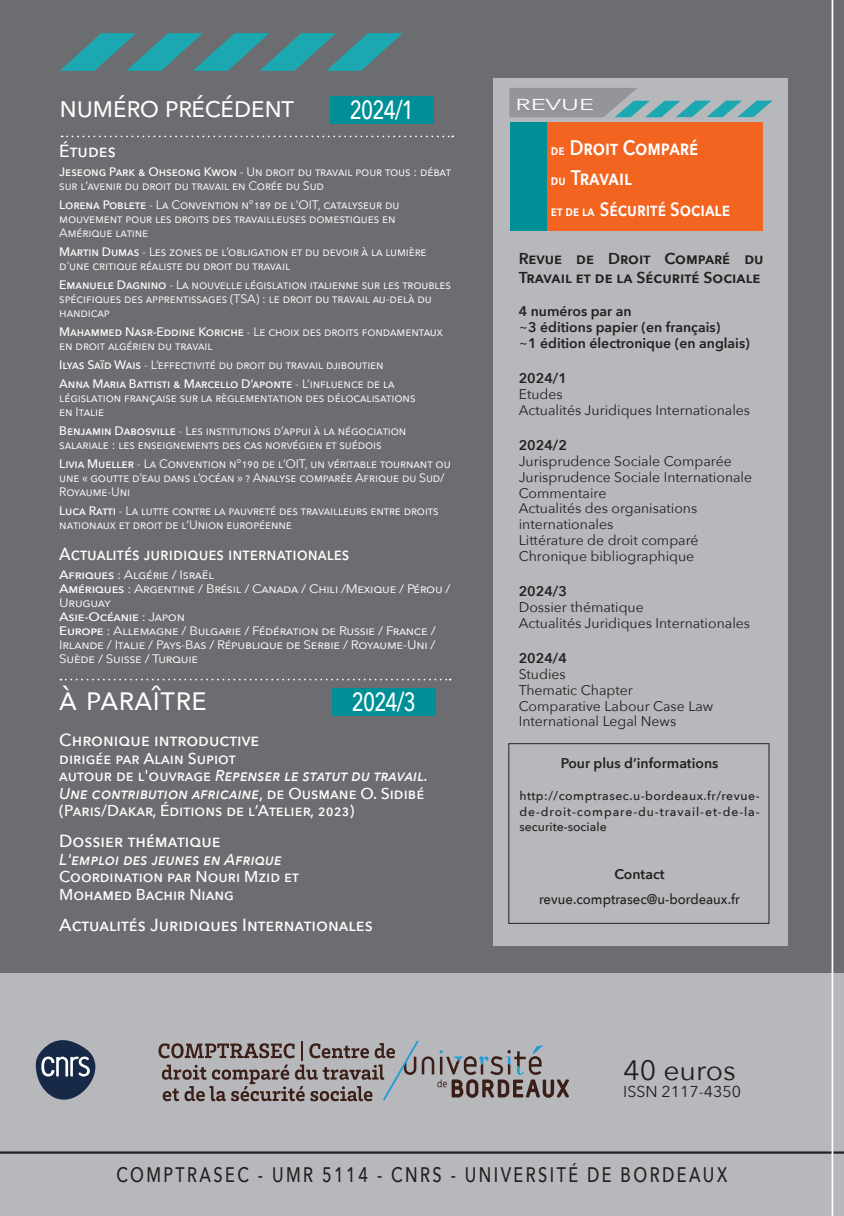
<style>
.page{position:relative;width:844px;height:1216px;background:#fff}
.page>*{position:absolute;margin:0;border:0;box-sizing:border-box;transform-origin:0 0}
.t1{font:33.25px "Avenir Next";color:#fff}
.t2{font:29.75px "Avenir Next";color:#fff}
.t3{font:28px "Avenir Next";color:#231f20}
.t4{font:500 26.25px "Avenir Next";letter-spacing:-.04em;color:#fff;scale:.77 1}
.t5{font:500 21px "Avenir Next";letter-spacing:.15em;color:#231f20;scale:.77 1}
.t6{font:600 21px "Avenir Next";color:#fff;scale:.86 1}
.t7{font:600 19.25px "Avenir Next";color:#fff;scale:.86 1}
.Intitulé_rubrique{font:500 17.5px "Avenir Next";color:#fff}
.Titre_article_couv_1{font:500 17.5px "Avenir Next";letter-spacing:.01em;color:#fff;scale:.93 1}
.Intitulé_rubrique-2{font:500 15.75px/17.5px "Avenir Next";color:#fff}
.t8{font:600 15.75px/19.2px "Avenir Next";color:#231f20}
.Intitulé_rubrique-3{font:italic 500 15.75px "Avenir Next";color:#fff}
.t9{font:15.75px "Avenir Next";color:#231f20}
.t10{font:15.75px "Avenir Next";color:#fff;scale:1.6 1}
.t11{font:14px/15.8px "Avenir Next";color:#231f20}
.t12{font:600 14px "Avenir Next";color:#231f20}
.t13{font:500 14px "Avenir Next";color:#231f20;scale:.94 1}
.Titre_article_couv_1-2{font:12.25px/14px "Avenir Next";letter-spacing:-.01em;color:#fff}
.Liste_Pays_actua_-_couv_1{font:12.25px/14px "Avenir Next";letter-spacing:-.02em;color:#fff;scale:1.1 1}
.t14{font:500 12.25px/15.8px "Avenir Next";letter-spacing:.055em;color:#231f20;text-align:justify}
.Liste_Pays_actua_-_couv_1-2{font:500 12.25px "Avenir Next";letter-spacing:-.02em;color:#fff;scale:1.1 1}
.s1{font-weight:500}
.s2{font-weight:400}
.s3{font-style:italic}
.s4{font-size:14.17px}
</style>
<div class="page">
<div style="left:0;top:0;width:843px;height:1215px;background:#b7b8bb"></div>
<div style="left:0;top:0;width:843px;height:972px;background:#6c6d70"></div>
<svg style="left:62px;top:136px;width:391px;height:1px"></svg>
<svg style="left:60px;top:33px;width:342px;height:38px"></svg>
<hr style="left:0;top:1151px;width:843px;height:2px;background:#231f20">
<hr style="left:831px;top:0;width:2px;height:1215px;background:#fff">
<div style="left:330px;top:96px;width:103px;height:28px;background:#008f97"></div>
<svg style="left:60px;top:678px;width:390px;height:2px"></svg>
<div style="left:332px;top:688px;width:103px;height:27px;background:#008f97"></div>
<div style="left:492px;top:78px;width:295px;height:867px;background:#b7b8bb"></div>
<div style="left:544px;top:122px;width:218px;height:109px;background:#f36421"></div>
<div style="left:510px;top:122px;width:37px;height:109px;background:#008f97"></div>
<svg style="left:509px;top:88px;width:263px;height:29px"></svg>
<div style="left:508px;top:743px;width:261px;height:180px;border:1px solid #231f20"></div>
<svg style="left:158px;top:1040px;width:411px;height:61px"></svg>
<svg style="left:36px;top:1040px;width:59px;height:59px"></svg>
<p class="t2" style="left:59px;top:81px;width:236px">numéro précédent</p>
<p class="Intitulé_rubrique" style="left:59px;top:136px;width:58px">Études</p>
<p class="Titre_article_couv_1-2" style="left:59px;top:165px;width:393px"><span class="s1">Jeseong Park &amp; Ohseong Kwon</span> - Un droit du travail pour tous : débat sur l’avenir du droit du travail en Corée du Sud</p>
<p class="Titre_article_couv_1-2" style="left:59px;top:198px;width:341px"><span class="s1">Lorena Poblete</span> - La Convention n°189 de l'OIT, catalyseur du mouvement pour les droits des travailleuses domestiques en<br>Amérique latine</p>
<p class="Titre_article_couv_1-2" style="left:59px;top:245px;width:369px"><span class="s1">Martin Dumas</span> - Les zones de l’obligation et du devoir à la lumière d’une critique réaliste du droit du travail</p>
<p class="Titre_article_couv_1-2" style="left:59px;top:277px;width:393px"><span class="s1">Emanuele Dagnino</span> - La nouvelle législation italienne sur les troubles spécifiques des apprentissages (TSA) : le droit du travail au-delà du handicap</p>
<p class="Titre_article_couv_1-2" style="left:59px;top:324px;width:385px"><span class="s1">Mahammed Nasr-Eddine Koriche</span> - Le choix des droits fondamentaux en droit algérien du travail</p>
<p class="Titre_article_couv_1-2" style="left:59px;top:357px;width:326px"><span class="s1">Ilyas Saïd Wais</span> - L’effectivité du droit du travail djiboutien</p>
<p class="Titre_article_couv_1-2" style="left:59px;top:376px;width:357px"><span class="s1">Anna Maria Battisti &amp; Marcello D’aponte</span> - L’influence de la législation française sur la règlementation des délocalisations en Italie</p>
<p class="Titre_article_couv_1-2" style="left:59px;top:423px;width:348px"><span class="s1">Benjamin Dabosville</span> - Les institutions d’appui à la négociation salariale : les enseignements des cas norvégien et suédois</p>
<p class="Titre_article_couv_1-2" style="left:59px;top:456px;width:393px"><span class="s1">Livia Mueller</span> - La Convention n°190 de l’OIT, un véritable tournant ou une « goutte d’eau dans l’océan » ? Analyse comparée Afrique du Sud/<br>Royaume-Uni</p>
<p class="Titre_article_couv_1-2" style="left:59px;top:503px;width:381px"><span class="s1">Luca Ratti</span> - La lutte contre la pauvreté des travailleurs entre droits nationaux et droit de l’Union européenne</p>
<p class="Titre_article_couv_1" style="left:59px;top:539px;width:313px">Actualités juridiques internationales</p>
<p class="Liste_Pays_actua_-_couv_1" style="left:59px;top:567px;width:142px"><span class="s1">Afriques</span> : Algérie / Israël</p>
<p class="Liste_Pays_actua_-_couv_1" style="left:59px;top:581px;width:357px"><span class="s1">Amériques</span> : Argentine / Brésil / Canada / Chili /Mexique / Pérou /<br>Uruguay</p>
<p class="Liste_Pays_actua_-_couv_1-2" style="left:59px;top:606px;width:116px">Asie-Océanie <span class="s2">: Japon</span></p>
<p class="Liste_Pays_actua_-_couv_1" style="left:59px;top:623px;width:343px;text-align:justify"><span class="s1">Europe</span> : Allemagne / Bulgarie / Fédération de Russie / France / Irlande / Italie / Pays-Bas / République de Serbie / Royaume-Uni / Suède / Suisse / Turquie</p>
<p class="t1" style="left:59px;top:670px;width:150px">à paraître</p>
<p class="Intitulé_rubrique" style="left:59px;top:725px;width:201px">Chronique introductive</p>
<p class="Intitulé_rubrique-2" style="left:59px;top:748px;width:176px">dirigée par Alain Supiot</p>
<p class="Intitulé_rubrique-2" style="left:59px;top:766px;width:370px">autour de l 'ouvrage <span class="s3">Repenser le statut du travail.<br>Une contribution africaine</span>, de Ousmane O. Sidibé (Paris/Dakar, Éditions de l’Atelier, 2023)</p>
<p class="Intitulé_rubrique" style="left:59px;top:826px;width:163px">Dossier thématique</p>
<p class="Intitulé_rubrique-3" style="left:59px;top:845px;width:224px">L'emploi des jeunes en Afrique</p>
<p class="Intitulé_rubrique-2" style="left:59px;top:867px;width:239px">Coordination par Nouri Mzid et<br>Mohamed Bachir Niang</p>
<p class="Intitulé_rubrique" style="left:59px;top:909px;width:315px">Actualités Juridiques Internationales</p>
<p class="t4" style="left:350px;top:88px;width:85px">2024/1</p>
<p class="t4" style="left:352px;top:679px;width:85px">2024/3</p>
<p class="t10" style="left:515px;top:91px;width:51px">REVUE</p>
<p class="t6" style="left:550px;top:130px;width:173px"><span class="s4">de</span> Droit Comparé</p>
<p class="t6" style="left:550px;top:160px;width:96px"><span class="s4">du</span> Travail</p>
<p class="t7" style="left:550px;top:192px;width:210px"><span class="s4">et de la</span> Sécurité Sociale</p>
<p class="t8" style="left:518px;top:248px;width:246px">Revue de Droit Comparé du<br>Travail et de la Sécurité Sociale</p>
<p class="t12" style="left:518px;top:299px;width:114px">4 numéros par an</p>
<p class="t12" style="left:518px;top:315px;width:203px"><span class="s2">~</span>3 éditions papier (en français)</p>
<p class="t12" style="left:518px;top:331px;width:232px"><span class="s2">~</span>1 édition électronique (en anglais)</p>
<p class="t12" style="left:518px;top:366px;width:50px">2024/1</p>
<p class="t11" style="left:518px;top:385px;width:233px">Etudes<br>Actualités Juridiques Internationales</p>
<p class="t12" style="left:518px;top:433px;width:50px">2024/2</p>
<p class="t11" style="left:518px;top:453px;width:214px">Jurisprudence Sociale Comparée</p>
<p class="t11" style="left:518px;top:468px;width:235px">Jurisprudence Sociale Internationale</p>
<p class="t11" style="left:518px;top:484px;width:180px">Commentaire<br>Actualités des organisations internationales</p>
<p class="t11" style="left:518px;top:531px;width:181px">Littérature de droit comparé</p>
<p class="t11" style="left:518px;top:547px;width:177px">Chronique bibliographique</p>
<p class="t12" style="left:518px;top:579px;width:50px">2024/3</p>
<p class="t11" style="left:518px;top:598px;width:126px">Dossier thématique</p>
<p class="t11" style="left:518px;top:614px;width:233px">Actualités Juridiques Internationales</p>
<p class="t12" style="left:518px;top:646px;width:50px">2024/4</p>
<p class="t11" style="left:518px;top:665px;width:49px">Studies</p>
<p class="t11" style="left:518px;top:681px;width:116px">Thematic Chapter</p>
<p class="t11" style="left:518px;top:697px;width:196px">Comparative Labour Case Law</p>
<p class="t11" style="left:518px;top:713px;width:159px">International Legal News</p>
<p class="t12" style="left:560px;top:751px;width:159px">Pour plus d’informations</p>
<p class="t14" style="left:519px;top:787px;width:242px">http://comptrasec.u-bordeaux.fr/revue&shy;de-droit-compare-du-travail-et-de-la&shy;securite-sociale</p>
<p class="t12" style="left:614px;top:861px;width:52px">Contact</p>
<p class="t13" style="left:539px;top:887px;width:215px">revue.comptrasec@u-bordeaux.fr</p>
<p class="t3" style="left:623px;top:1046px;width:114px">40 euros</p>
<p class="t9" style="left:623px;top:1078px;width:119px">ISSN 2117-4350</p>
<p class="t5" style="left:116px;top:1156px;width:795px">COMPTRASEC - UMR 5114 - CNRS - UNIVERSITÉ DE BORDEAUX</p>
</div>
